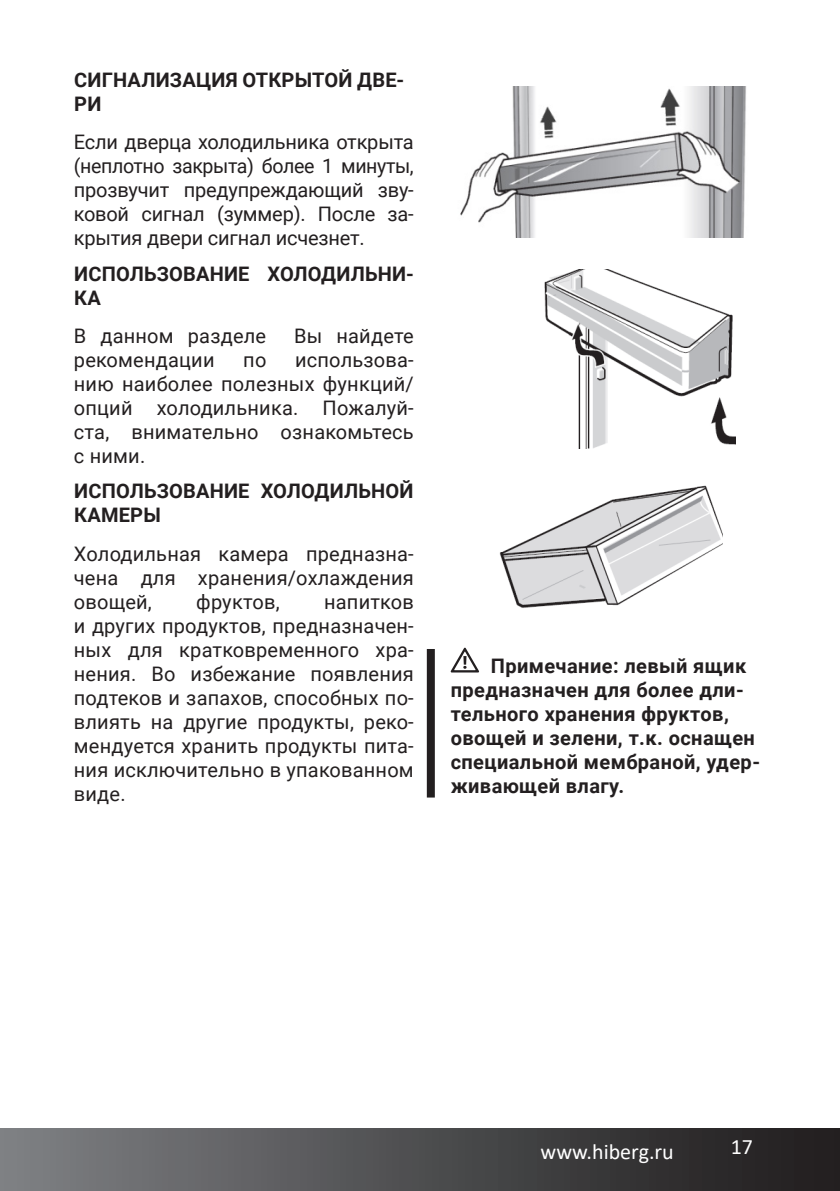
<style>
.page{position:relative;width:840px;height:1191px;background:#fff}
.page>*{position:absolute;margin:0;border:0;box-sizing:border-box;transform-origin:0 0}
.t1{font:22px "Calibri";color:#fff}
.t2{font:20px/24px "Roboto";letter-spacing:.01em;color:#231f20;text-align:justify}
.Зоголовок_совсем_мал{font:700 20px/24px "Roboto";letter-spacing:.02em;color:#231f20}
</style>
<div class="page">
<div style="left:0;top:1128px;width:839px;height:63px;background:linear-gradient(to right,#7e8184,#1e1b1c)"></div>
<img style="left:460px;top:87px;width:286px;height:150px">
<div style="left:426px;top:649px;width:8px;height:148px;background:#231f20"></div>
<svg style="left:450px;top:647px;width:29px;height:25px"></svg>
<img style="left:544px;top:269px;width:191px;height:179px">
<img style="left:499px;top:485px;width:223px;height:123px">
<p class="Зоголовок_совсем_мал" style="left:74px;top:67px;width:331px">СИГНАЛИЗАЦИЯ ОТКРЫТОЙ ДВЕ-<br>РИ</p>
<p class="t2" style="left:74px;top:129px;width:341px">Если дверца холодильника открыта (неплотно закрыта) более 1 минуты, прозвучит предупреждающий зву&shy;ковой сигнал (зуммер). После за&shy;крытия двери сигнал исчезнет.</p>
<p class="Зоголовок_совсем_мал" style="left:74px;top:261px;width:341px">ИСПОЛЬЗОВАНИЕ ХОЛОДИЛЬНИ-<br>КА</p>
<p class="t2" style="left:74px;top:323px;width:194px">В данном разделе</p>
<p class="t2" style="left:294px;top:323px;width:121px">Вы найдете</p>
<p class="t2" style="left:74px;top:347px;width:142px">рекомендации</p>
<p class="t2" style="left:243px;top:347px;width:25px">по</p>
<p class="t2" style="left:74px;top:347px;width:341px;text-indent:221px">использова&shy;нию наиболее полезных функций/ опций холодильника. Пожалуй&shy;ста, внимательно ознакомьтесь с ними.</p>
<p class="Зоголовок_совсем_мал" style="left:74px;top:478px;width:340px">ИСПОЛЬЗОВАНИЕ ХОЛОДИЛЬНОЙ<br>КАМЕРЫ</p>
<p class="t2" style="left:74px;top:541px;width:341px">Холодильная камера предназна&shy;чена для хранения/охлаждения овощей,</p>
<p class="t2" style="left:196px;top:589px;width:85px">фруктов,</p>
<p class="t2" style="left:74px;top:589px;width:341px;text-indent:250px">напитков и других продуктов, предназначен&shy;ных для кратковременного хра&shy;нения. Во избежание появления подтеков и запахов, способных по&shy;влиять на другие продукты, реко&shy;мендуется хранить продукты пита&shy;ния исключительно в упакованном виде.</p>
<p class="Зоголовок_совсем_мал" style="left:450px;top:652px;width:311px;text-indent:40px">Примечание: левый ящик предназначен для более дли&shy;тельного хранения фруктов, овощей и зелени, т.к. оснащен специальной мембраной, удер&shy;живающей влагу.</p>
<p class="t1" style="left:540px;top:1136px;width:135px">www.hiberg.ru</p>
<p class="t1" style="left:730px;top:1131px;width:24px">17</p>
</div>
